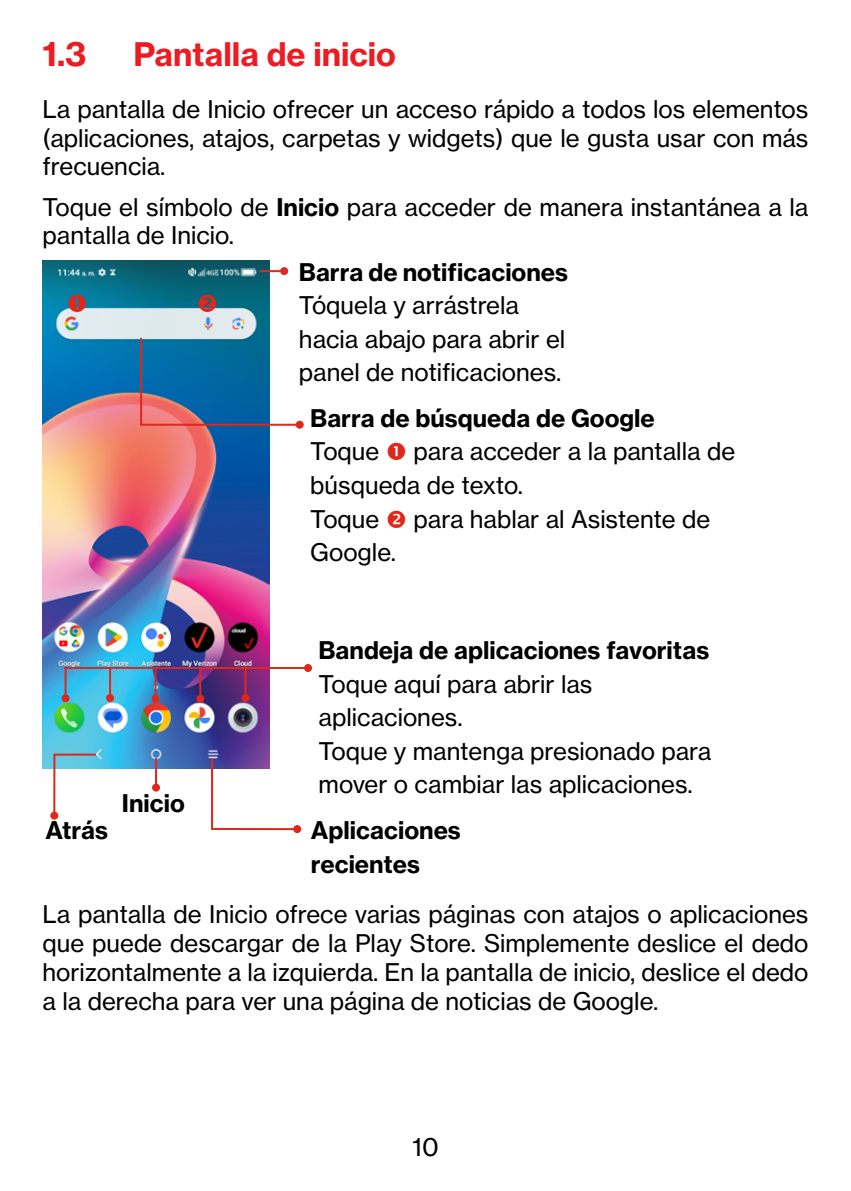
<style>
.page{position:relative;width:851px;height:1191px;background:#fff}
.page>*{position:absolute;margin:0;border:0;box-sizing:border-box;transform-origin:0 0}
.t1{font:700 32px "Verizon NHGTX";color:#ed1c23}
.t2{font:24px/33.6px "Verizon NHGTX";color:#000}
.t3{font:700 24px/33.6px "Verizon NHGTX";color:#000}
.s1{font-weight:700}
</style>
<div class="page">
<img style="left:43px;top:260px;width:226px;height:508px">
<hr style="left:260px;top:270px;width:24px;height:2px;background:#e02825">
<div style="left:280px;top:267px;width:8px;height:8px;background:#e02825;border-radius:50%"></div>
<svg style="left:210px;top:756px;width:83px;height:75px"></svg>
<div style="left:293px;top:825px;width:8px;height:8px;background:#df271c;border-radius:50%"></div>
<hr style="left:64px;top:667px;width:244px;height:2px;background:#df271c">
<div style="left:304px;top:664px;width:8px;height:8px;background:#df271c;border-radius:50%"></div>
<hr style="left:109px;top:667px;width:2px;height:31px;background:#df271c">
<div style="left:106px;top:694px;width:8px;height:8px;background:#df271c;border-radius:50%"></div>
<hr style="left:199px;top:667px;width:2px;height:32px;background:#df271c">
<div style="left:196px;top:695px;width:8px;height:8px;background:#df271c;border-radius:50%"></div>
<hr style="left:244px;top:667px;width:2px;height:31px;background:#df271c">
<div style="left:241px;top:694px;width:8px;height:8px;background:#df271c;border-radius:50%"></div>
<hr style="left:155px;top:758px;width:2px;height:29px;background:#df271c">
<div style="left:152px;top:783px;width:8px;height:8px;background:#df271c;border-radius:50%"></div>
<svg style="left:139px;top:336px;width:162px;height:91px"></svg>
<div style="left:296px;top:421px;width:8px;height:8px;background:#df271c;border-radius:50%"></div>
<svg style="left:52px;top:752px;width:46px;height:65px"></svg>
<div style="left:50px;top:811px;width:8px;height:8px;background:#df271c;border-radius:50%"></div>
<hr style="left:65px;top:667px;width:2px;height:31px;background:#df271c">
<div style="left:62px;top:694px;width:8px;height:8px;background:#df271c;border-radius:50%"></div>
<hr style="left:154px;top:668px;width:2px;height:31px;background:#df271c">
<div style="left:151px;top:695px;width:8px;height:8px;background:#df271c;border-radius:50%"></div>
<svg style="left:69px;top:294px;width:17px;height:18px"></svg>
<svg style="left:199px;top:294px;width:17px;height:17px"></svg>
<h1 class="t1" style="left:43px;top:34px;width:45px">1.3</h1>
<h1 class="t1" style="left:133px;top:34px;width:264px">Pantalla de inicio</h1>
<p class="t2" style="left:43px;top:94px;width:767px;line-height:28.8px;text-align:justify">La pantalla de Inicio ofrecer un acceso rápido a todos los elementos (aplicaciones, atajos, carpetas y widgets) que le gusta usar con más frecuencia.</p>
<p class="t2" style="left:43px;top:192px;width:767px;line-height:28.8px">Toque el símbolo de <span class="s1">Inicio</span> para acceder de manera instantánea a la pantalla de Inicio.</p>
<p class="t3" style="left:299px;top:254px;width:271px">Barra de notificaciones</p>
<p class="t2" style="left:299px;top:288px;width:268px">Tóquela y arrástrela hacia abajo para abrir el panel de notificaciones.</p>
<p class="t3" style="left:310px;top:400px;width:346px">Barra de búsqueda de Google</p>
<p class="t2" style="left:310px;top:434px;width:70px">Toque</p>
<p class="t2" style="left:310px;top:434px;width:426px;text-indent:103px">para acceder a la pantalla de búsqueda de texto.<br>Toque</p>
<p class="t2" style="left:413px;top:501px;width:298px">para hablar al Asistente de</p>
<p class="t3" style="left:122px;top:786px;width:64px">Inicio</p>
<p class="t2" style="left:310px;top:535px;width:87px">Google.</p>
<p class="t3" style="left:318px;top:632px;width:392px">Bandeja de aplicaciones favoritas</p>
<p class="t2" style="left:318px;top:666px;width:394px">Toque aquí para abrir las aplicaciones.<br>Toque y mantenga presionado para mover o cambiar las aplicaciones.</p>
<p class="t3" style="left:45px;top:812px;width:64px">Atrás</p>
<p class="t3" style="left:311px;top:812px;width:151px">Aplicaciones recientes</p>
<p class="t2" style="left:43px;top:899px;width:767px;line-height:28.8px;text-align:justify">La pantalla de Inicio ofrece varias páginas con atajos o aplicaciones que puede descargar de la Play Store. Simplemente deslice el dedo horizontalmente a la izquierda. En la pantalla de inicio, deslice el dedo a la derecha para ver una página de noticias de Google.</p>
<p class="t2" style="left:412px;top:1130px;width:28px">10</p>
</div>
